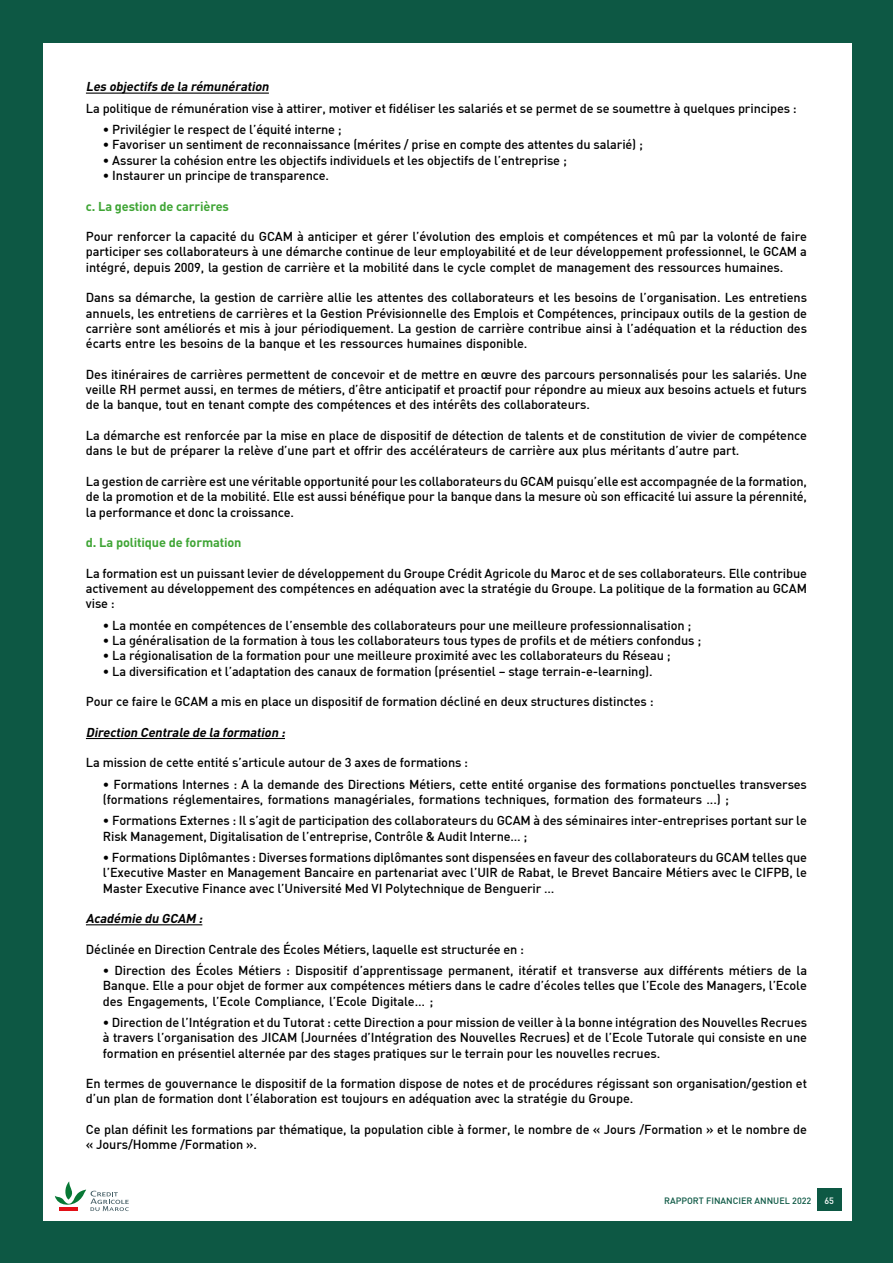
<style>
.page{position:relative;width:893px;height:1263px;background:#0d5844}
.page>*{position:absolute;margin:0;border:0;box-sizing:border-box;transform-origin:0 0}
.t1{font:500 12.75px/15.3px "DIN";letter-spacing:-.01em;color:#000;text-align:justify}
.t2{font:italic 700 12.75px "DIN";color:#000}
.t3{font:700 12.75px "DIN";letter-spacing:-.01em;color:#3fa535}
.t4{font:500 9px "DIN";color:#0d5844}
.t5{font:500 9px "DIN";color:#fff}
</style>
<div class="page">
<div style="left:44px;top:43px;width:808px;height:1177px;background:#fff"></div>
<div style="left:817px;top:1188px;width:24px;height:23px;background:#0d5844"></div>
<svg style="left:55px;top:1181px;width:74px;height:30px"></svg>
<hr style="left:86px;top:93px;width:183px;height:1px;background:#000">
<hr style="left:86px;top:738px;width:199px;height:1px;background:#000">
<hr style="left:86px;top:924px;width:116px;height:1px;background:#000">
<p class="t2" style="left:86px;top:78px;width:187px">Les objectifs de la rémunération</p>
<p class="t1" style="left:86px;top:100px;width:712px">La politique de rémunération vise à attirer, motiver et fidéliser les salariés et se permet de se soumettre à quelques principes :</p>
<p class="t1" style="left:103px;top:121px;width:240px">• Privilégier le respect de l’équité interne ;</p>
<p class="t1" style="left:103px;top:137px;width:542px">• Favoriser un sentiment de reconnaissance (mérites / prise en compte des attentes du salarié) ;</p>
<p class="t1" style="left:103px;top:152px;width:465px">• Assurer la cohésion entre les objectifs individuels et les objectifs de l’entreprise ;</p>
<p class="t1" style="left:103px;top:167px;width:228px">• Instaurer un principe de transparence.</p>
<p class="t3" style="left:86px;top:198px;width:144px">c. La gestion de carrières</p>
<p class="t1" style="left:86px;top:228px;width:723px">Pour renforcer la capacité du GCAM à anticiper et gérer l’évolution des emplois et compétences et mû par la volonté de faire participer ses collaborateurs à une démarche continue de leur employabilité et de leur développement professionnel, le GCAM a intégré, depuis 2009, la gestion de carrière et la mobilité dans le cycle complet de management des ressources humaines.</p>
<p class="t1" style="left:86px;top:290px;width:723px">Dans sa démarche, la gestion de carrière allie les attentes des collaborateurs et les besoins de l’organisation. Les entretiens annuels, les entretiens de carrières et la Gestion Prévisionnelle des Emplois et Compétences, principaux outils de la gestion de carrière sont améliorés et mis à jour périodiquement. La gestion de carrière contribue ainsi à l’adéquation et la réduction des écarts entre les besoins de la banque et les ressources humaines disponible.</p>
<p class="t1" style="left:86px;top:366px;width:723px">Des itinéraires de carrières permettent de concevoir et de mettre en œuvre des parcours personnalisés pour les salariés. Une veille RH permet aussi, en termes de métiers, d’être anticipatif et proactif pour répondre au mieux aux besoins actuels et futurs de la banque, tout en tenant compte des compétences et des intérêts des collaborateurs.</p>
<p class="t1" style="left:86px;top:427px;width:723px">La démarche est renforcée par la mise en place de dispositif de détection de talents et de constitution de vivier de compétence dans le but de préparer la relève d’une part et offrir des accélérateurs de carrière aux plus méritants d’autre part.</p>
<p class="t1" style="left:86px;top:473px;width:723px">La gestion de carrière est une véritable opportunité pour les collaborateurs du GCAM puisqu’elle est accompagnée de la formation, de la promotion et de la mobilité. Elle est aussi bénéfique pour la banque dans la mesure où son efficacité lui assure la pérennité, la performance et donc la croissance.</p>
<p class="t3" style="left:86px;top:534px;width:157px">d. La politique de formation</p>
<p class="t1" style="left:86px;top:565px;width:723px">La formation est un puissant levier de développement du Groupe Crédit Agricole du Maroc et de ses collaborateurs. Elle contribue activement au développement des compétences en adéquation avec la stratégie du Groupe. La politique de la formation au GCAM vise :</p>
<p class="t1" style="left:103px;top:617px;width:590px">• La montée en compétences de l’ensemble des collaborateurs pour une meilleure professionnalisation ;</p>
<p class="t1" style="left:103px;top:632px;width:600px">• La généralisation de la formation à tous les collaborateurs tous types de profils et de métiers confondus ;</p>
<p class="t1" style="left:103px;top:648px;width:569px">• La régionalisation de la formation pour une meilleure proximité avec les collaborateurs du Réseau ;</p>
<p class="t1" style="left:103px;top:663px;width:551px">• La diversification et l’adaptation des canaux de formation (présentiel – stage terrain-e-learning).</p>
<p class="t1" style="left:86px;top:693px;width:569px">Pour ce faire le GCAM a mis en place un dispositif de formation décliné en deux structures distinctes :</p>
<p class="t2" style="left:86px;top:724px;width:203px">Direction Centrale de la formation :</p>
<p class="t1" style="left:86px;top:755px;width:384px">La mission de cette entité s’articule autour de 3 axes de formations :</p>
<p class="t1" style="left:103px;top:776px;width:706px">• Formations Internes : A la demande des Directions Métiers, cette entité organise des formations ponctuelles transverses (formations réglementaires, formations managériales, formations techniques, formation des formateurs ...) ;</p>
<p class="t1" style="left:103px;top:813px;width:705px">• Formations Externes : Il s’agit de participation des collaborateurs du GCAM à des séminaires inter-entreprises portant sur le<br>Risk Management, Digitalisation de l’entreprise, Contrôle &amp; Audit Interne… ;</p>
<p class="t1" style="left:103px;top:849px;width:706px">• Formations Diplômantes : Diverses formations diplômantes sont dispensées en faveur des collaborateurs du GCAM telles que l’Executive Master en Management Bancaire en partenariat avec l’UIR de Rabat, le Brevet Bancaire Métiers avec le CIFPB, le Master Executive Finance avec l’Université Med VI Polytechnique de Benguerir …</p>
<p class="t2" style="left:86px;top:910px;width:121px">Académie du GCAM :</p>
<p class="t1" style="left:86px;top:941px;width:440px">Déclinée en Direction Centrale des Écoles Métiers, laquelle est structurée en :</p>
<p class="t1" style="left:103px;top:962px;width:706px">• Direction des Écoles Métiers : Dispositif d’apprentissage permanent, itératif et transverse aux différents métiers de la Banque. Elle a pour objet de former aux compétences métiers dans le cadre d’écoles telles que l’Ecole des Managers, l’Ecole des Engagements, l’Ecole Compliance, l’Ecole Digitale… ;</p>
<p class="t1" style="left:103px;top:1014px;width:706px">• Direction de l’Intégration et du Tutorat : cette Direction a pour mission de veiller à la bonne intégration des Nouvelles Recrues à travers l’organisation des JICAM (Journées d’Intégration des Nouvelles Recrues) et de l’Ecole Tutorale qui consiste en une formation en présentiel alternée par des stages pratiques sur le terrain pour les nouvelles recrues.</p>
<p class="t1" style="left:86px;top:1075px;width:723px">En termes de gouvernance le dispositif de la formation dispose de notes et de procédures régissant son organisation/gestion et d’un plan de formation dont l’élaboration est toujours en adéquation avec la stratégie du Groupe.</p>
<p class="t1" style="left:86px;top:1121px;width:723px">Ce plan définit les formations par thématique, la population cible à former, le nombre de « Jours /Formation » et le nombre de « Jours/Homme /Formation ».</p>
<p class="t4" style="left:664px;top:1195px;width:149px">RAPPORT FINANCIER ANNUEL 2022</p>
<p class="t5" style="left:824px;top:1195px;width:11px">65</p>
</div>
